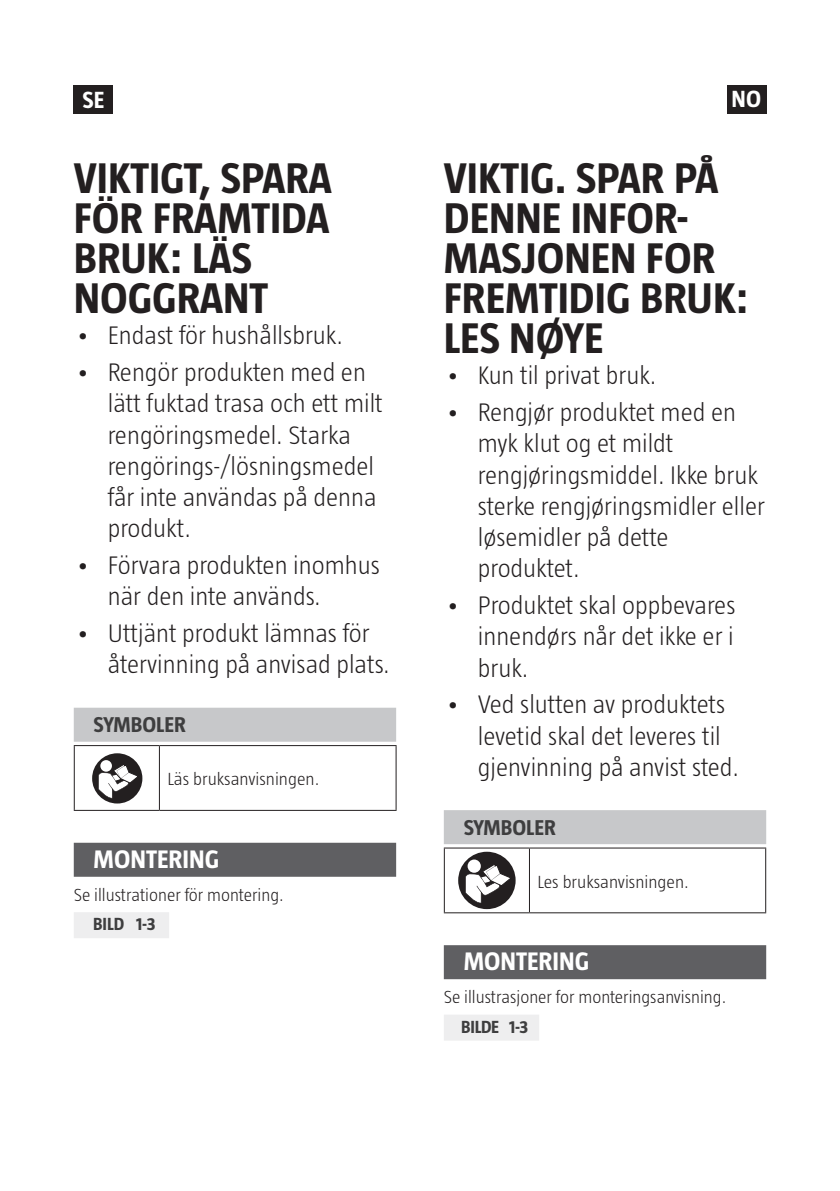
<style>
.page{position:relative;width:840px;height:1191px;background:#fff}
.page>*{position:absolute;margin:0;border:0;box-sizing:border-box;transform-origin:0 0}
.Säkerhetsinformation{font:700 44px/40px "Taz";color:#231f20}
.t1{font:300 26px/31.2px "Taz";color:#231f20}
.Rubrik{font:700 26px "Taz";color:#fff}
.Brödtext{font:700 24px "Taz";color:#fff}
.Underrubrik{font:700 22px "Taz";color:#3e3e3f}
.Brödtext-2{font:300 18px "Taz";color:#231f20}
.t2{font:700 18px "Taz";letter-spacing:-.02em;color:#3e3e3f}
</style>
<div class="page">
<div style="left:74px;top:707px;width:322px;height:34px;background:#c7c8ca"></div>
<div style="left:74px;top:842px;width:322px;height:34px;background:#5f5f62"></div>
<div style="left:74px;top:912px;width:95px;height:26px;background:#eeeeef"></div>
<hr style="left:74px;top:745px;width:85px;height:1px;background:#231f20">
<hr style="left:159px;top:745px;width:237px;height:1px;background:#231f20">
<hr style="left:74px;top:746px;width:1px;height:64px;background:#231f20">
<hr style="left:159px;top:746px;width:1px;height:64px;background:#231f20">
<hr style="left:395px;top:746px;width:1px;height:64px;background:#231f20">
<hr style="left:74px;top:810px;width:85px;height:1px;background:#231f20">
<hr style="left:159px;top:810px;width:237px;height:1px;background:#231f20">
<div style="left:92px;top:753px;width:50px;height:50px;background:#231f20;border-radius:50%"></div>
<div style="left:100px;top:760px;width:12px;height:11px;background:#fff;border-radius:50%"></div>
<svg style="left:98px;top:764px;width:41px;height:34px"></svg>
<div style="left:74px;top:85px;width:39px;height:28px;background:#231f20"></div>
<div style="left:726px;top:85px;width:39px;height:28px;background:#231f20"></div>
<div style="left:443px;top:810px;width:322px;height:34px;background:#c7c8ca"></div>
<div style="left:443px;top:945px;width:322px;height:34px;background:#5f5f62"></div>
<div style="left:443px;top:1014px;width:96px;height:26px;background:#eeeeef"></div>
<hr style="left:443px;top:847px;width:86px;height:1px;background:#231f20">
<hr style="left:529px;top:847px;width:236px;height:1px;background:#231f20">
<hr style="left:443px;top:848px;width:1px;height:64px;background:#231f20">
<hr style="left:528px;top:848px;width:1px;height:64px;background:#231f20">
<hr style="left:764px;top:848px;width:1px;height:64px;background:#231f20">
<hr style="left:443px;top:912px;width:86px;height:1px;background:#231f20">
<hr style="left:529px;top:912px;width:236px;height:1px;background:#231f20">
<div style="left:458px;top:851px;width:57px;height:58px;background:#231f20;border-radius:50%"></div>
<svg style="left:467px;top:859px;width:13px;height:13px"></svg>
<svg style="left:465px;top:864px;width:46px;height:39px"></svg>
<p class="Brödtext" style="left:82px;top:86px;width:23px">SE</p>
<p class="Brödtext" style="left:731px;top:86px;width:31px">NO</p>
<p class="Säkerhetsinformation" style="left:74px;top:158px;width:259px">VIKTIGT, SPARA<br>FÖR FRAMTIDA<br>BRUK: LÄS<br>NOGGRANT</p>
<p class="t1" style="left:76px;top:320px;width:268px">• Endast för hushållsbruk.</p>
<p class="t1" style="left:108px;top:356px;width:276px;text-indent:-32px">• Rengör produkten med en lätt fuktad trasa och ett milt rengöringsmedel. Starka rengörings-/lösningsmedel får inte användas på denna produkt.</p>
<p class="t1" style="left:108px;top:549px;width:273px;text-indent:-32px">• Förvara produkten inomhus när den inte används.</p>
<p class="t1" style="left:108px;top:617px;width:283px;text-indent:-32px">• Uttjänt produkt lämnas för återvinning på anvisad plats.</p>
<p class="Underrubrik" style="left:94px;top:712px;width:94px">SYMBOLER</p>
<p class="Brödtext-2" style="left:167px;top:769px;width:153px">Läs bruksanvisningen.</p>
<p class="Rubrik" style="left:94px;top:844px;width:127px">MONTERING</p>
<p class="Brödtext-2" style="left:74px;top:884px;width:211px">Se illustrationer för montering.</p>
<p class="t2" style="left:93px;top:914px;width:64px">BILD 1-3</p>
<p class="Säkerhetsinformation" style="left:443px;top:158px;width:306px">VIKTIG. SPAR PÅ<br>DENNE INFOR-<br>MASJONEN FOR<br>FREMTIDIG BRUK:<br>LES NØYE</p>
<p class="t1" style="left:445px;top:360px;width:212px">• Kun til privat bruk.</p>
<p class="t1" style="left:477px;top:396px;width:288px;text-indent:-32px">• Rengjør produktet med en myk klut og et mildt rengjøringsmiddel. Ikke bruk sterke rengjøringsmidler eller løsemidler på dette produktet.</p>
<p class="t1" style="left:477px;top:589px;width:259px;text-align:justify;text-indent:-32px">• Produktet skal oppbevares innendørs når det ikke er i bruk.</p>
<p class="t1" style="left:477px;top:689px;width:263px;text-indent:-32px">• Ved slutten av produktets levetid skal det leveres til gjenvinning på anvist sted.</p>
<p class="Underrubrik" style="left:463px;top:814px;width:94px">SYMBOLER</p>
<p class="Brödtext-2" style="left:537px;top:871px;width:153px">Les bruksanvisningen.</p>
<p class="Rubrik" style="left:463px;top:946px;width:127px">MONTERING</p>
<p class="Brödtext-2" style="left:443px;top:987px;width:284px">Se illustrasjoner for monteringsanvisning.</p>
<p class="t2" style="left:461px;top:1016px;width:68px">BILDE 1-3</p>
</div>
